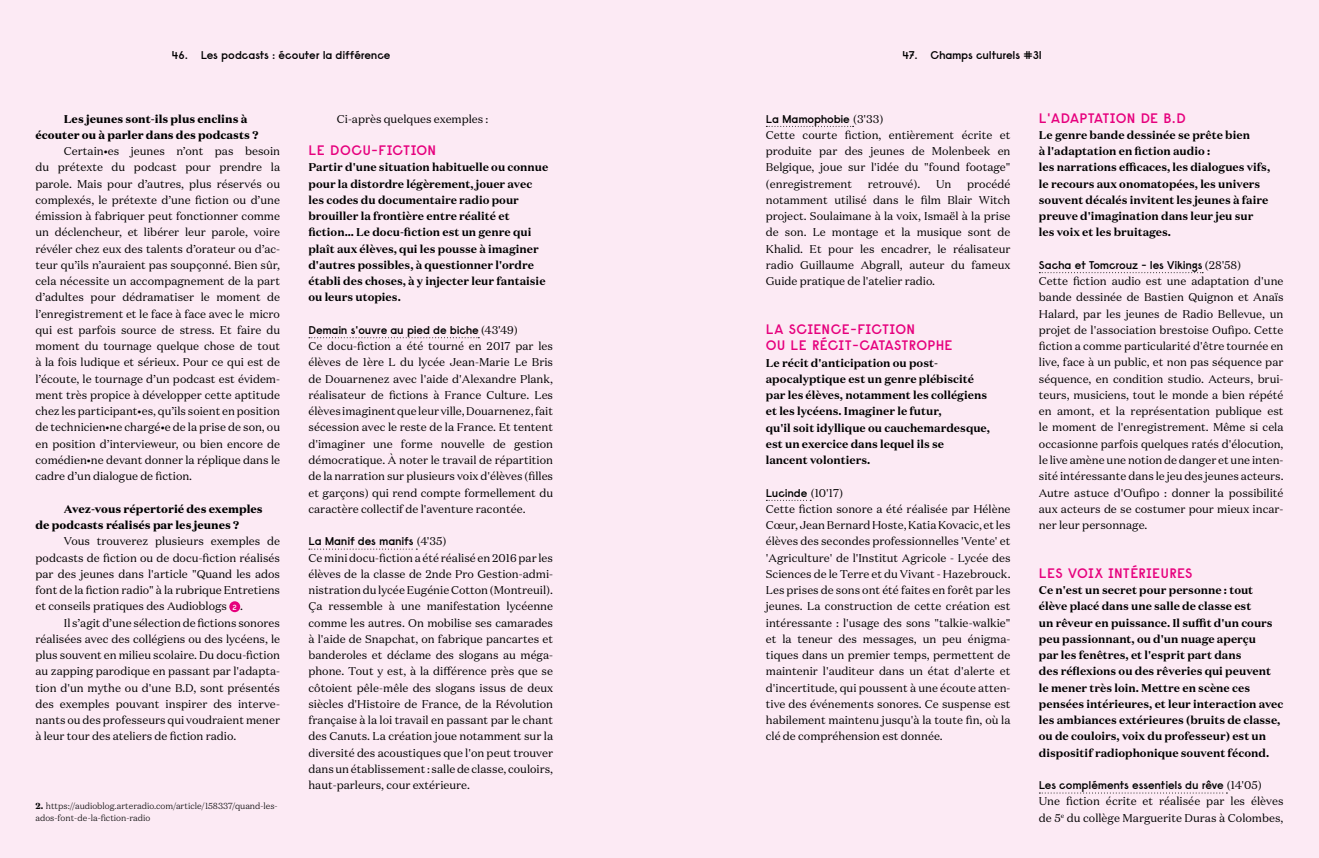
<style>
.page{position:relative;width:1319px;height:858px;background:#fff}
.page>*{position:absolute;margin:0;border:0;box-sizing:border-box;transform-origin:0 0}
.t1{font:600 13.75px/16.2px "Raisonne";letter-spacing:.02em;color:#e6007d}
.t2{font:11.25px/16.2px "Domaine Text";color:#000;text-align:justify}
.t3{font:700 11.25px/16.2px "Domaine Text";color:#000}
.t4{font:600 11.25px "Raisonne";letter-spacing:-.015em;color:#000}
.t5{font:900 11.25px/16.2px "Domaine Text";color:#000}
.t6{font:300 8.75px/11.2px "Domaine Text";color:#000}
.s1{font-family:"Raisonne";font-weight:600;font-size:7.5px;color:#fff}
.s2{font-weight:900}
.s3{font-family:"Domaine Text";font-weight:400}
</style>
<div class="page">
<div style="left:0;top:0;width:1318px;height:857px;background:#fceaf4"></div>
<div style="left:229px;top:601px;width:11px;height:11px;background:#e6007d;border-radius:50%"></div>
<svg style="left:309px;top:337px;width:170px;height:1px"></svg>
<svg style="left:309px;top:548px;width:108px;height:1px"></svg>
<svg style="left:766px;top:126px;width:87px;height:1px"></svg>
<svg style="left:766px;top:500px;width:45px;height:1px"></svg>
<svg style="left:1039px;top:272px;width:163px;height:1px"></svg>
<svg style="left:1039px;top:792px;width:188px;height:1px"></svg>
<p class="t4" style="left:172px;top:48px;width:220px">46. Les podcasts : écouter la différence</p>
<p class="t4" style="left:902px;top:48px;width:141px">47. Champs culturels #31</p>
<p class="t5" style="left:35px;top:110px;width:224px;text-indent:28px">Les jeunes sont-ils plus enclins à écouter ou à parler dans des podcasts ?</p>
<p class="t2" style="left:35px;top:143px;width:246px;text-indent:28px">Certain•es jeunes n’ont pas besoin du prétexte du podcast pour prendre la parole. Mais pour d’autres, plus réservés ou complexés, le prétexte d’une fiction ou d’une émission à fabriquer peut fonctionner comme un déclencheur, et libérer leur parole, voire révéler chez eux des talents d’orateur ou d’ac&shy;teur qu’ils n’auraient pas soupçonné. Bien sûr, cela nécessite un accompagnement de la part d’adultes pour dédramatiser le moment de l’enregistrement et le face à face avec le micro qui est parfois source de stress. Et faire du moment du tournage quelque chose de tout à la fois ludique et sérieux. Pour ce qui est de l’écoute, le tournage d’un podcast est évidem&shy;ment très propice à développer cette aptitude chez les participant•es, qu’ils soient en position de technicien•ne chargé•e de la prise de son, ou en position d’intervieweur, ou bien encore de comédien•ne devant donner la réplique dans le cadre d’un dialogue de fiction.</p>
<p class="t5" style="left:35px;top:500px;width:229px;text-indent:28px">Avez-vous répertorié des exemples de podcasts réalisés par les jeunes ?</p>
<p class="t2" style="left:35px;top:533px;width:246px;text-indent:28px">Vous trouverez plusieurs exemples de podcasts de fiction ou de docu-fiction réalisés par des jeunes dans l'article "Quand les ados font de la fiction radio" à la rubrique Entretiens et conseils pratiques des Audioblogs <span class="s1">2</span> .</p>
<p class="t2" style="left:35px;top:614px;width:246px;text-indent:28px">Il s’agit d’une sélection de fictions sonores réalisées avec des collégiens ou des lycéens, le plus souvent en milieu scolaire. Du docu-fiction au zapping parodique en passant par l'adapta&shy;tion d'un mythe ou d'une B.D, sont présentés des exemples pouvant inspirer des interve&shy;nants ou des professeurs qui voudraient mener à leur tour des ateliers de fiction radio.</p>
<p class="t6" style="left:35px;top:800px;width:244px"><span class="s2">2.</span> https://audioblog.arteradio.com/article/158337/quand-les&shy;ados-font-de-la-fiction-radio</p>
<p class="t2" style="left:337px;top:110px;width:153px">Ci-après quelques exemples :</p>
<p class="t1" style="left:308px;top:142px;width:129px">LE DOCU-FICTION</p>
<p class="t3" style="left:308px;top:159px;width:241px">Partir d'une situation habituelle ou connue pour la distordre légèrement, jouer avec les codes du documentaire radio pour brouiller la frontière entre réalité et fiction... Le docu-fiction est un genre qui plaît aux élèves, qui les pousse à imaginer d'autres possibles, à questionner l'ordre établi des choses, à y injecter leur fantaisie ou leurs utopies.</p>
<p class="t4" style="left:308px;top:323px;width:211px">Demain s'ouvre au pied de biche <span class="s3">(43'49)</span></p>
<p class="t2" style="left:308px;top:338px;width:246px">Ce docu-fiction a été tourné en 2017 par les élèves de 1ère L du lycée Jean-Marie Le Bris de Douarnenez avec l'aide d'Alexandre Plank, réalisateur de fictions à France Culture. Les élèves imaginent que leur ville, Douarnenez, fait sécession avec le reste de la France. Et tentent d'imaginer une forme nouvelle de gestion démocratique. À noter le travail de répartition de la narration sur plusieurs voix d'élèves (filles et garçons) qui rend compte formellement du caractère collectif de l'aventure racontée.</p>
<p class="t4" style="left:308px;top:534px;width:140px">La Manif des manifs <span class="s3">(4'35)</span></p>
<p class="t2" style="left:308px;top:549px;width:246px">Ce mini docu-fiction a été réalisé en 2016 par les élèves de la classe de 2nde Pro Gestion-admi&shy;nistration du lycée Eugénie Cotton (Montreuil).<br>Ça ressemble à une manifestation lycéenne comme les autres. On mobilise ses camarades à l'aide de Snapchat, on fabrique pancartes et banderoles et déclame des slogans au méga&shy;phone. Tout y est, à la différence près que se côtoient pêle-mêle des slogans issus de deux siècles d'Histoire de France, de la Révolution française à la loi travail en passant par le chant des Canuts. La création joue notamment sur la diversité des acoustiques que l'on peut trouver dans un établissement : salle de classe, couloirs, haut-parleurs, cour extérieure.</p>
<p class="t4" style="left:765px;top:111px;width:119px">La Mamophobie <span class="s3">(3'33)</span></p>
<p class="t2" style="left:765px;top:127px;width:246px">Cette courte fiction, entièrement écrite et produite par des jeunes de Molenbeek en Belgique, joue sur l'idée du "found footage" (enregistrement</p>
<p class="t2" style="left:765px;top:175px;width:246px;text-indent:201px">procédé notamment utilisé dans le film Blair Witch project. Soulaimane à la voix, Ismaël à la prise de son. Le montage et la musique sont de Khalid. Et pour les encadrer, le réalisateur radio Guillaume Abgrall, auteur du fameux Guide pratique de l'atelier radio.</p>
<p class="t1" style="left:765px;top:321px;width:188px">LA SCIENCE-FICTION<br>OU LE RÉCIT-CATASTROPHE</p>
<p class="t3" style="left:765px;top:354px;width:225px">Le récit d'anticipation ou post&shy;apocalyptique est un genre plébiscité par les élèves, notamment les collégiens et les lycéens. Imaginer le futur,<br>qu'il soit idyllique ou cauchemardesque, est un exercice dans lequel ils se<br>lancent volontiers.</p>
<p class="t4" style="left:765px;top:485px;width:79px">Lucinde <span class="s3">(10'17)</span></p>
<p class="t2" style="left:765px;top:500px;width:246px">Cette fiction sonore a été réalisée par Hélène Cœur, Jean Bernard Hoste, Katia Kovacic, et les élèves des secondes professionnelles 'Vente' et 'Agriculture' de l'Institut Agricole - Lycée des Sciences de le Terre et du Vivant - Hazebrouck.<br>Les prises de sons ont été faites en forêt par les jeunes. La construction de cette création est intéressante : l'usage des sons "talkie-walkie" et la teneur des messages, un peu énigma&shy;tiques dans un premier temps, permettent de maintenir l'auditeur dans un état d'alerte et d'incertitude, qui poussent à une écoute atten&shy;tive des événements sonores. Ce suspense est habilement maintenu jusqu'à la toute fin, où la clé de compréhension est donnée.</p>
<p class="t2" style="left:867px;top:175px;width:54px">retrouvé).</p>
<p class="t2" style="left:935px;top:175px;width:17px">Un</p>
<p class="t1" style="left:1038px;top:109px;width:148px">L'ADAPTATION DE B.D</p>
<p class="t3" style="left:1038px;top:127px;width:233px">Le genre bande dessinée se prête bien<br>à l'adaptation en fiction audio :<br>les narrations efficaces, les dialogues vifs, le recours aux onomatopées, les univers souvent décalés invitent les jeunes à faire preuve d'imagination dans leur jeu sur les voix et les bruitages.</p>
<p class="t4" style="left:1038px;top:258px;width:204px">Sacha et Tomcrouz - les Vikings <span class="s3">(28'58)</span></p>
<p class="t2" style="left:1038px;top:273px;width:246px">Cette fiction audio est une adaptation d'une bande dessinée de Bastien Quignon et Anaïs Halard, par les jeunes de Radio Bellevue, un projet de l'association brestoise Oufipo. Cette fiction a comme particularité d'être tournée en live, face à un public, et non pas séquence par séquence, en condition studio. Acteurs, brui&shy;teurs, musiciens, tout le monde a bien répété en amont, et la représentation publique est le moment de l'enregistrement. Même si cela occasionne parfois quelques ratés d'élocution, le live amène une notion de danger et une inten&shy;sité intéressante dans le jeu des jeunes acteurs.<br>Autre astuce d'Oufipo : donner la possibilité aux acteurs de se costumer pour mieux incar&shy;ner leur personnage.</p>
<p class="t1" style="left:1038px;top:564px;width:155px">LES VOIX INTÉRIEURES</p>
<p class="t3" style="left:1038px;top:582px;width:246px">Ce n'est un secret pour personne : tout élève placé dans une salle de classe est<br>un rêveur en puissance. Il suffit d'un cours peu passionnant, ou d'un nuage aperçu<br>par les fenêtres, et l'esprit part dans<br>des réflexions ou des rêveries qui peuvent le mener très loin. Mettre en scène ces pensées intérieures, et leur interaction avec les ambiances extérieures (bruits de classe, ou de couloirs, voix du professeur) est un dispositif radiophonique souvent fécond.</p>
<p class="t4" style="left:1038px;top:778px;width:224px">Les compléments essentiels du rêve <span class="s3">(14'05)</span></p>
<p class="t2" style="left:1038px;top:793px;width:246px">Une fiction écrite et réalisée par les élèves de 5<sup>e</sup> du collège Marguerite Duras à Colombes,</p>
</div>
